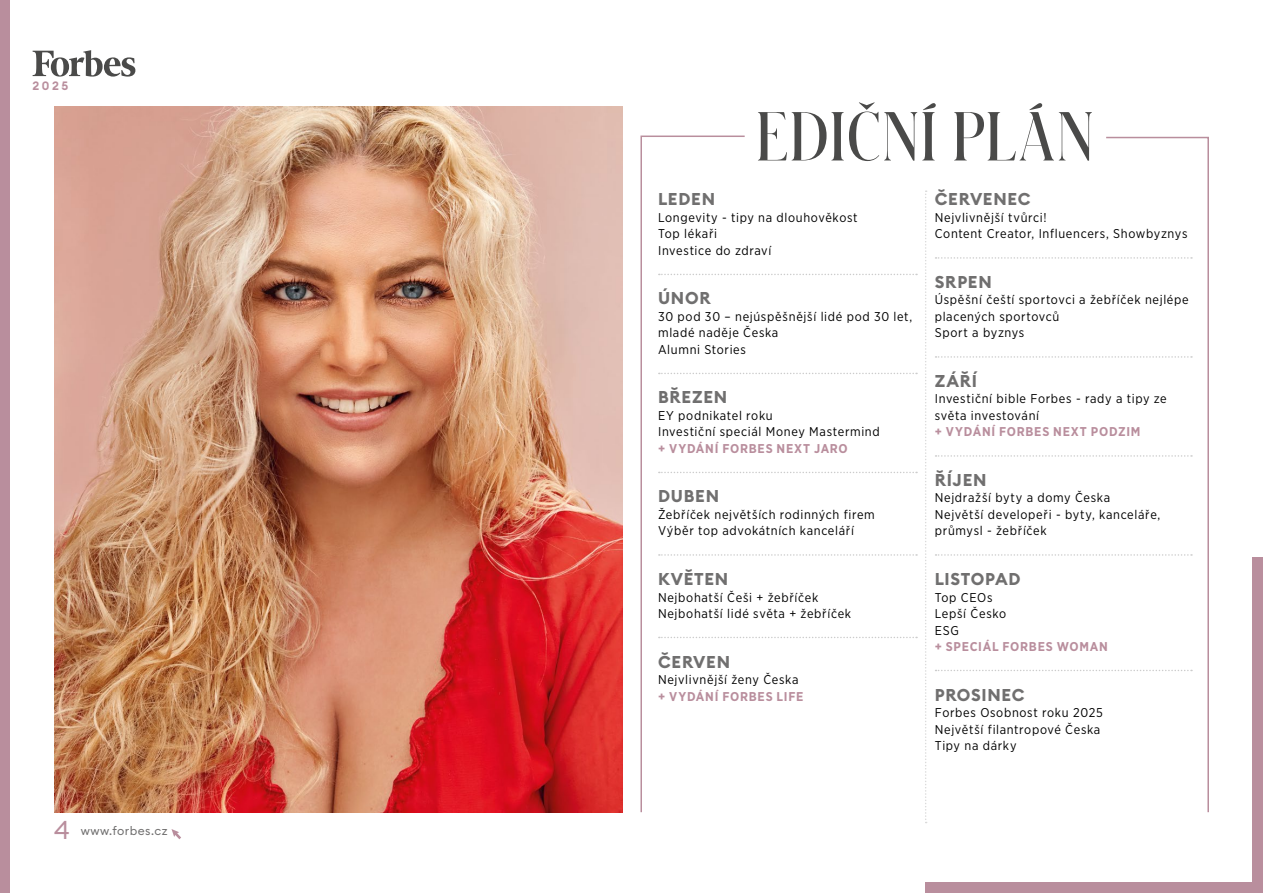
<style>
.page{position:relative;width:1263px;height:893px;background:#fff}
.page>*{position:absolute;margin:0;border:0;box-sizing:border-box;transform-origin:0 0}
.t1{font:600 64.5px "Schnyder Cond L";letter-spacing:.04em;color:#4a4a49}
.vychozi{font:25.5px "Euclid Circular B";color:#b98e9d}
.t2{font:700 16.95px "Euclid Circular B";letter-spacing:.045em;color:#706f6f}
.t3{font:12.75px/16.5px "Gotham Narrow";letter-spacing:.05em;color:#000}
.t4{font:700 12.75px "Gotham Narrow";letter-spacing:.06em;color:#b98e9d}
.t5{font:12px "Euclid Circular B";letter-spacing:.04em;color:#706f6f}
.t6{font:600 12px "Euclid Circular B";color:#b98e9d}
</style>
<div class="page">
<div style="left:0;top:0;width:9px;height:893px;background:#b98e9d"></div>
<div style="left:1252px;top:557px;width:11px;height:336px;background:#b98e9d"></div>
<div style="left:926px;top:882px;width:337px;height:11px;background:#b98e9d"></div>
<svg style="left:746px;top:274px;width:171px;height:1px"></svg>
<svg style="left:746px;top:373px;width:171px;height:1px"></svg>
<svg style="left:746px;top:472px;width:171px;height:1px"></svg>
<svg style="left:746px;top:554px;width:171px;height:2px"></svg>
<svg style="left:746px;top:637px;width:171px;height:1px"></svg>
<svg style="left:925px;top:190px;width:2px;height:633px"></svg>
<svg style="left:1106px;top:136px;width:103px;height:677px"></svg>
<svg style="left:640px;top:135px;width:105px;height:678px"></svg>
<img style="left:54px;top:106px;width:568px;height:706px">
<svg style="left:33px;top:50px;width:102px;height:27px"></svg>
<svg style="left:171px;top:829px;width:10px;height:10px"></svg>
<svg style="left:935px;top:257px;width:257px;height:2px"></svg>
<svg style="left:935px;top:356px;width:257px;height:2px"></svg>
<svg style="left:935px;top:455px;width:257px;height:2px"></svg>
<svg style="left:935px;top:554px;width:257px;height:2px"></svg>
<svg style="left:935px;top:670px;width:257px;height:1px"></svg>
<p class="t6" style="left:33px;top:78px;width:37px">2025</p>
<p class="vychozi" style="left:54px;top:814px;width:17px">4</p>
<p class="t5" style="left:81px;top:823px;width:88px">www.forbes.cz</p>
<p class="t1" style="left:757px;top:93px;width:337px">EDIČNÍ PLÁN</p>
<p class="t2" style="left:658px;top:188px;width:58px">LEDEN</p>
<p class="t3" style="left:658px;top:209px;width:201px">Longevity - tipy na dlouhověkost</p>
<p class="t3" style="left:658px;top:225px;width:61px">Top lékaři</p>
<p class="t3" style="left:658px;top:242px;width:115px">Investice do zdraví</p>
<p class="t2" style="left:658px;top:287px;width:54px">ÚNOR</p>
<p class="t3" style="left:658px;top:308px;width:256px">30 pod 30 – nejúspěšnější lidé pod 30 let, mladé naděje Česka</p>
<p class="t3" style="left:658px;top:341px;width:89px">Alumni Stories</p>
<p class="t2" style="left:658px;top:386px;width:71px">BŘEZEN</p>
<p class="t3" style="left:658px;top:407px;width:116px">EY podnikatel roku</p>
<p class="t3" style="left:658px;top:423px;width:223px">Investiční speciál Money Mastermind</p>
<p class="t4" style="left:658px;top:440px;width:191px">+ VYDÁNÍ FORBES NEXT JARO</p>
<p class="t2" style="left:658px;top:485px;width:63px">DUBEN</p>
<p class="t3" style="left:658px;top:506px;width:218px">Žebříček největších rodinných firem</p>
<p class="t3" style="left:658px;top:522px;width:197px">Výběr top advokátních kanceláří</p>
<p class="t2" style="left:658px;top:568px;width:72px">KVĚTEN</p>
<p class="t3" style="left:658px;top:588px;width:162px">Nejbohatší Češi + žebříček</p>
<p class="t3" style="left:658px;top:605px;width:195px">Nejbohatší lidé světa + žebříček</p>
<p class="t2" style="left:658px;top:650px;width:74px">ČERVEN</p>
<p class="t3" style="left:658px;top:671px;width:142px">Nejvlivnější ženy Česka</p>
<p class="t4" style="left:658px;top:688px;width:147px">+ VYDÁNÍ FORBES LIFE</p>
<p class="t2" style="left:935px;top:188px;width:97px">ČERVENEC</p>
<p class="t3" style="left:935px;top:209px;width:113px">Nejvlivnější tvůrci!</p>
<p class="t3" style="left:935px;top:225px;width:254px">Content Creator, Influencers, Showbyznys</p>
<p class="t2" style="left:935px;top:271px;width:58px">SRPEN</p>
<p class="t3" style="left:935px;top:291px;width:255px">Úspěšní čeští sportovci a žebříček nejlépe placených sportovců</p>
<p class="t3" style="left:935px;top:324px;width:91px">Sport a byznys</p>
<p class="t2" style="left:935px;top:370px;width:44px">ZÁŘÍ</p>
<p class="t3" style="left:935px;top:390px;width:233px">Investiční bible Forbes - rady a tipy ze světa investování</p>
<p class="t4" style="left:935px;top:424px;width:207px">+ VYDÁNÍ FORBES NEXT PODZIM</p>
<p class="t2" style="left:935px;top:469px;width:53px">ŘÍJEN</p>
<p class="t3" style="left:935px;top:489px;width:177px">Nejdražší byty a domy Česka</p>
<p class="t3" style="left:935px;top:506px;width:227px">Největší developeři - byty, kanceláře, průmysl - žebříček</p>
<p class="t2" style="left:935px;top:568px;width:87px">LISTOPAD</p>
<p class="t3" style="left:935px;top:588px;width:59px">Top CEOs</p>
<p class="t3" style="left:935px;top:605px;width:73px">Lepší Česko</p>
<p class="t3" style="left:935px;top:621px;width:26px">ESG</p>
<p class="t4" style="left:935px;top:638px;width:175px">+ SPECIÁL FORBES WOMAN</p>
<p class="t2" style="left:935px;top:683px;width:91px">PROSINEC</p>
<p class="t3" style="left:935px;top:704px;width:170px">Forbes Osobnost roku 2025</p>
<p class="t3" style="left:935px;top:720px;width:167px">Největší filantropové Česka</p>
<p class="t3" style="left:935px;top:737px;width:83px">Tipy na dárky</p>
</div>
